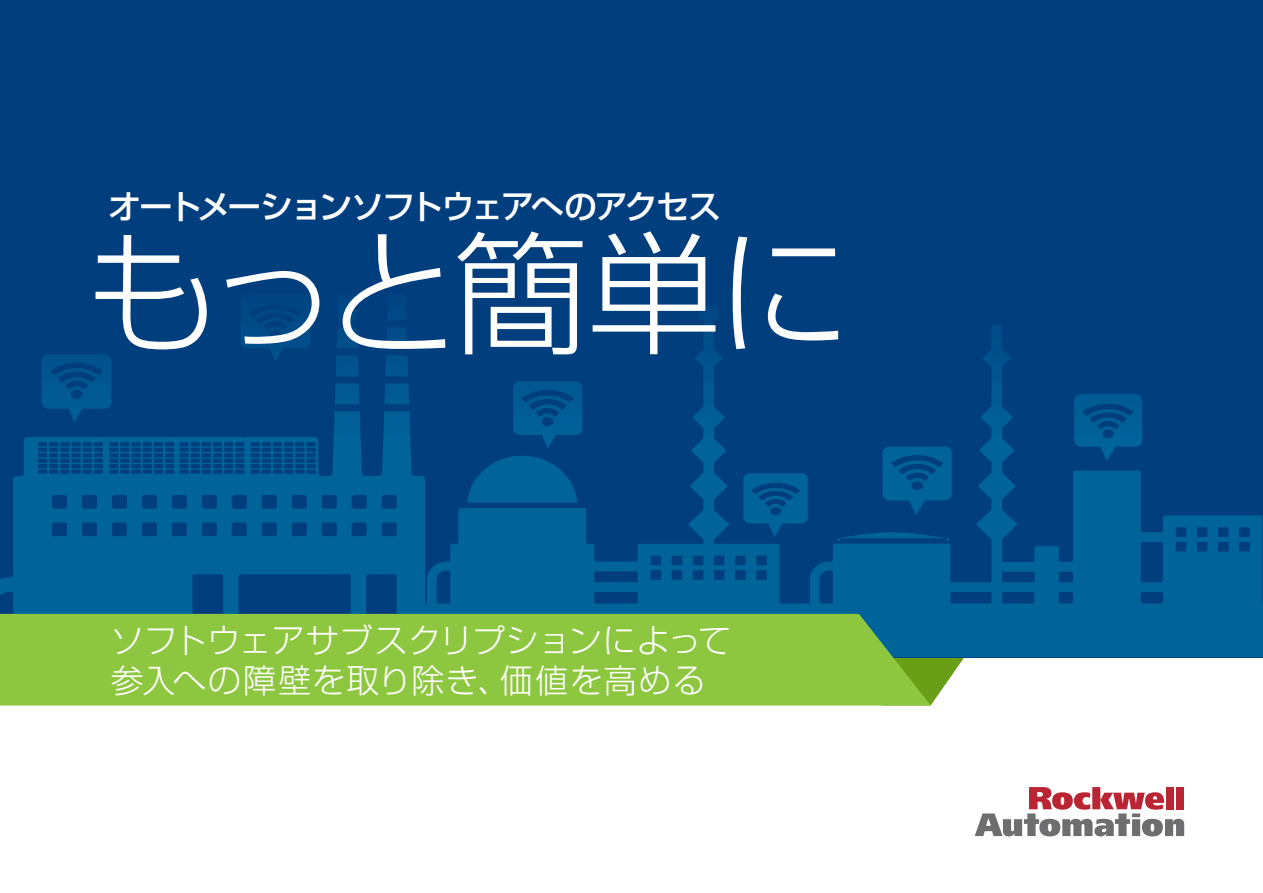
<style>
.page{position:relative;width:1263px;height:893px;background:#fff}
.page>*{position:absolute;margin:0;border:0;box-sizing:border-box;transform-origin:0 0}
.t1{font:300 133.8px "Shin Go Pro";letter-spacing:-.045em;color:#fff}
.t2{font:300 33px/39.6px "Shin Go Pro";letter-spacing:.025em;color:#fff}
.t3{font:500 33px "Shin Go Pro";letter-spacing:-.085em;color:#fff}
</style>
<div class="page">
<svg style="left:931px;top:657px;width:40px;height:48px"></svg>
<div style="left:0;top:0;width:1263px;height:657px;background:#003e7e"></div>
<svg style="left:0;top:316px;width:1263px;height:341px"></svg>
<svg style="left:837px;top:532px;width:112px;height:10px"></svg>
<svg style="left:42px;top:354px;width:69px;height:68px"></svg>
<svg style="left:241px;top:316px;width:69px;height:45px"></svg>
<svg style="left:513px;top:381px;width:69px;height:68px"></svg>
<svg style="left:743px;top:473px;width:65px;height:64px"></svg>
<svg style="left:882px;top:446px;width:70px;height:69px"></svg>
<svg style="left:1074px;top:394px;width:68px;height:67px"></svg>
<div style="left:0;top:614px;width:931px;height:91px;background:#8dc63f"></div>
<svg style="left:975px;top:787px;width:209px;height:49px"></svg>
<div style="left:1166px;top:787px;width:8px;height:22px;background:#ba2433"></div>
<div style="left:1176px;top:787px;width:8px;height:22px;background:#ba2433"></div>
<p class="t3" style="left:108px;top:180px;width:614px">オートメーションソフトウェアへのアクセス</p>
<h1 class="t1" style="left:85px;top:183px;width:767px">もっと簡単に</h1>
<p class="t2" style="left:111px;top:616px;width:622px">ソフトウェアサブスクリプションによって参入への障壁を取り除き、価値を高める</p>
</div>
